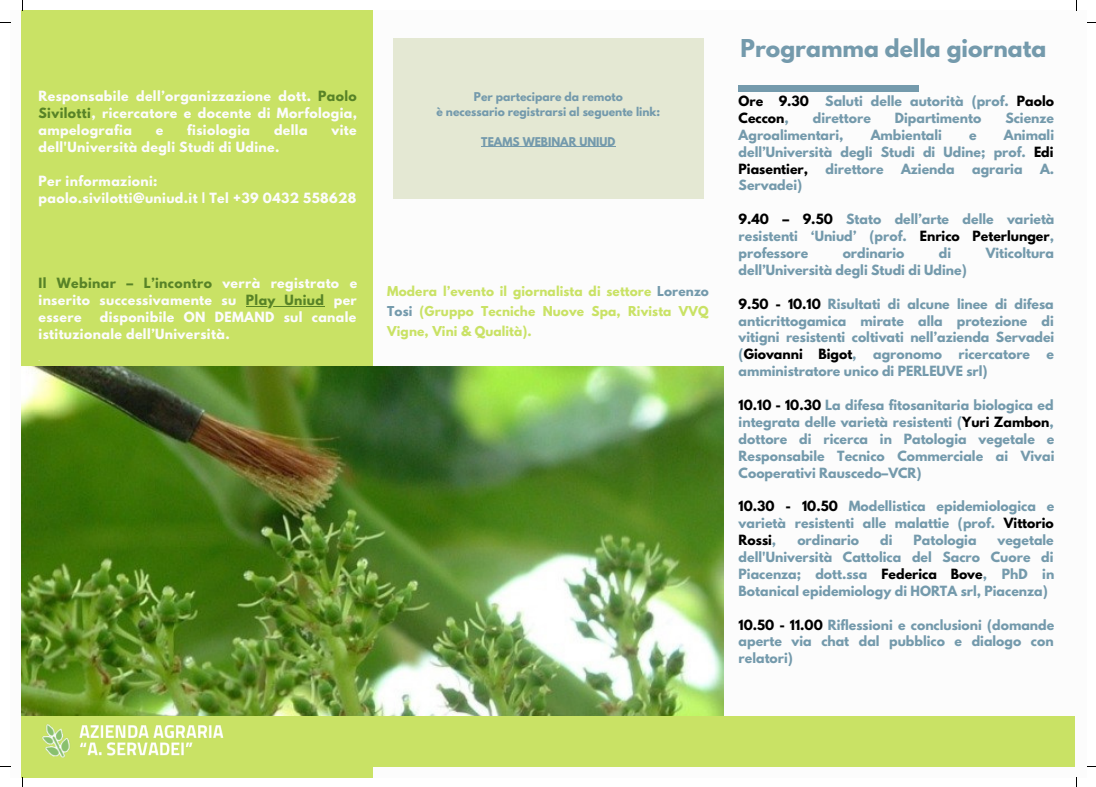
<style>
.page{position:relative;width:1096px;height:787px;background:#fff}
.page>*{position:absolute;margin:0;border:0;box-sizing:border-box;transform-origin:0 0}
.t1{font:700 21.75px "League Spartan";color:#749aac}
.t2{font:700 12.5px/16.9px "League Spartan";color:#749aac;text-align:justify}
.t3{font:700 12.5px/16.9px "League Spartan";letter-spacing:.03em;color:#fcfcfc;text-align:justify}
.t4{font:700 12.5px "League Spartan";color:#000}
.t5{font:700 12.12px/20px "League Spartan";letter-spacing:.01em;color:#c9e265;text-align:justify}
.t6{font:700 10.75px/15px "League Spartan";color:#749aac;text-align:center}
.t7{font:6.25px "Open Sans";color:#fcfcfc}
.s1{color:#588327}
.s2{color:#749aac}
.s3{color:#000}
</style>
<div class="page">
<div style="left:22px;top:10px;width:350px;height:768px;background:#c9e265"></div>
<div style="left:738px;top:85px;width:180px;height:7px;background:#749aac"></div>
<img style="left:22px;top:366px;width:701px;height:401px">
<div style="left:22px;top:716px;width:1052px;height:50px;background:#c9e265"></div>
<img style="left:42px;top:724px;width:182px;height:34px">
<div style="left:393px;top:38px;width:310px;height:161px;background:#e4e8d3"></div>
<hr style="left:246px;top:306px;width:78px;height:1px;background:#588327">
<hr style="left:481px;top:146px;width:134px;height:1px;background:#749aac">
<p class="t3" style="left:39px;top:90px;width:320px">Responsabile dell’organizzazione dott. <span class="s1">Paolo Sivilotti</span>, ricercatore e docente di Morfologia, ampelografia</p>
<p class="t3" style="left:156px;top:123px;width:9px">e</p>
<p class="t3" style="left:187px;top:123px;width:64px">fisiologia</p>
<p class="t3" style="left:274px;top:123px;width:35px">della</p>
<p class="t3" style="left:331px;top:123px;width:27px">vite</p>
<p class="t3" style="left:39px;top:140px;width:242px">dell'Università degli Studi di Udine.</p>
<p class="t3" style="left:39px;top:174px;width:319px">Per informazioni:<br>paolo.sivilotti@uniud.it | Tel +39 0432 558628</p>
<p class="t3" style="left:39px;top:276px;width:320px"><span class="s1">Il Webinar – L’incontro</span> verrà registrato e inserito successivamente su <span class="s1">Play Uniud</span> per essere</p>
<p class="t3" style="left:39px;top:310px;width:319px;text-indent:61px">disponibile ON DEMAND sul canale istituzionale dell’Università.</p>
<p class="t7" style="left:38px;top:354px;width:3px">.</p>
<p class="t6" style="left:436px;top:90px;width:225px">Per partecipare da remoto<br>è necessario registrarsi al seguente link:</p>
<p class="t6" style="left:481px;top:135px;width:136px">TEAMS WEBINAR UNIUD</p>
<p class="t5" style="left:387px;top:283px;width:323px">Modera l’evento il giornalista di settore <span class="s2">Lorenzo Tosi</span> (Gruppo Tecniche Nuove Spa, Rivista VVQ Vigne, Vini &amp; Qualità).</p>
<h1 class="t1" style="left:740px;top:38px;width:307px">Programma della giornata</h1>
<p class="t4" style="left:738px;top:95px;width:72px">Ore 9.30</p>
<p class="t2" style="left:825px;top:94px;width:230px">Saluti delle autorità (prof. <span class="s3">Paolo</span></p>
<p class="t4" style="left:738px;top:112px;width:52px">Ceccon<span class="s2">,</span></p>
<p class="t2" style="left:812px;top:111px;width:59px">direttore</p>
<p class="t2" style="left:894px;top:111px;width:88px">Dipartimento</p>
<p class="t2" style="left:1005px;top:111px;width:50px">Scienze</p>
<p class="t2" style="left:738px;top:128px;width:106px">Agroalimentari,</p>
<p class="t2" style="left:870px;top:128px;width:73px">Ambientali</p>
<p class="t2" style="left:969px;top:128px;width:9px">e</p>
<p class="t2" style="left:738px;top:128px;width:317px;text-indent:265px">Animali dell’Università degli Studi di Udine; prof. <span class="s3">Edi Piasentier,</span></p>
<p class="t2" style="left:825px;top:162px;width:59px">direttore</p>
<p class="t2" style="left:901px;top:162px;width:55px">Azienda</p>
<p class="t2" style="left:972px;top:162px;width:52px">agraria</p>
<p class="t2" style="left:1039px;top:162px;width:16px">A.</p>
<p class="t2" style="left:738px;top:179px;width:65px">Servadei)</p>
<p class="t2" style="left:738px;top:212px;width:317px"><span class="s3">9.40 – 9.50</span> Stato dell’arte delle varietà resistenti ‘Uniud’ (prof. <span class="s3">Enrico Peterlunger</span>, professore</p>
<p class="t2" style="left:842px;top:246px;width:63px">ordinario</p>
<p class="t2" style="left:938px;top:246px;width:14px">di</p>
<p class="t2" style="left:985px;top:246px;width:70px">Viticoltura</p>
<p class="t2" style="left:738px;top:263px;width:229px">dell’Università degli Studi di Udine)</p>
<p class="t2" style="left:738px;top:297px;width:317px"><span class="s3">9.50 - 10.10</span> Risultati di alcune linee di difesa anticrittogamica mirate alla protezione di vitigni resistenti coltivati nell’azienda Servadei (<span class="s3">Giovanni Bigot</span>,</p>
<p class="t2" style="left:873px;top:347px;width:70px">agronomo</p>
<p class="t2" style="left:958px;top:347px;width:73px">ricercatore</p>
<p class="t2" style="left:1046px;top:347px;width:9px">e</p>
<p class="t2" style="left:738px;top:364px;width:250px">amministratore unico di PERLEUVE srl)</p>
<p class="t2" style="left:738px;top:398px;width:317px"><span class="s3">10.10 - 10.30</span> La difesa fitosanitaria biologica ed integrata delle varietà resistenti (<span class="s3">Yuri Zambon</span>, dottore di ricerca in Patologia vegetale e Responsabile Tecnico Commerciale ai Vivai Cooperativi Rauscedo–VCR)</p>
<p class="t2" style="left:738px;top:499px;width:317px"><span class="s3">10.30 - 10.50</span> Modellistica epidemiologica e varietà resistenti alle malattie (prof. <span class="s3">Vittorio Rossi</span>,</p>
<p class="t2" style="left:738px;top:533px;width:317px;text-indent:259px">vegetale dell'Università Cattolica del Sacro Cuore di Piacenza; dott.ssa <span class="s3">Federica Bove</span>, PhD in Botanical epidemiology di HORTA srl, Piacenza)</p>
<p class="t2" style="left:738px;top:618px;width:317px"><span class="s3">10.50 - 11.00</span> Riflessioni e conclusioni (domande aperte via chat dal pubblico e dialogo con relatori)</p>
<p class="t2" style="left:797px;top:533px;width:63px">ordinario</p>
<p class="t2" style="left:880px;top:533px;width:14px">di</p>
<p class="t2" style="left:913px;top:533px;width:64px">Patologia</p>
</div>
